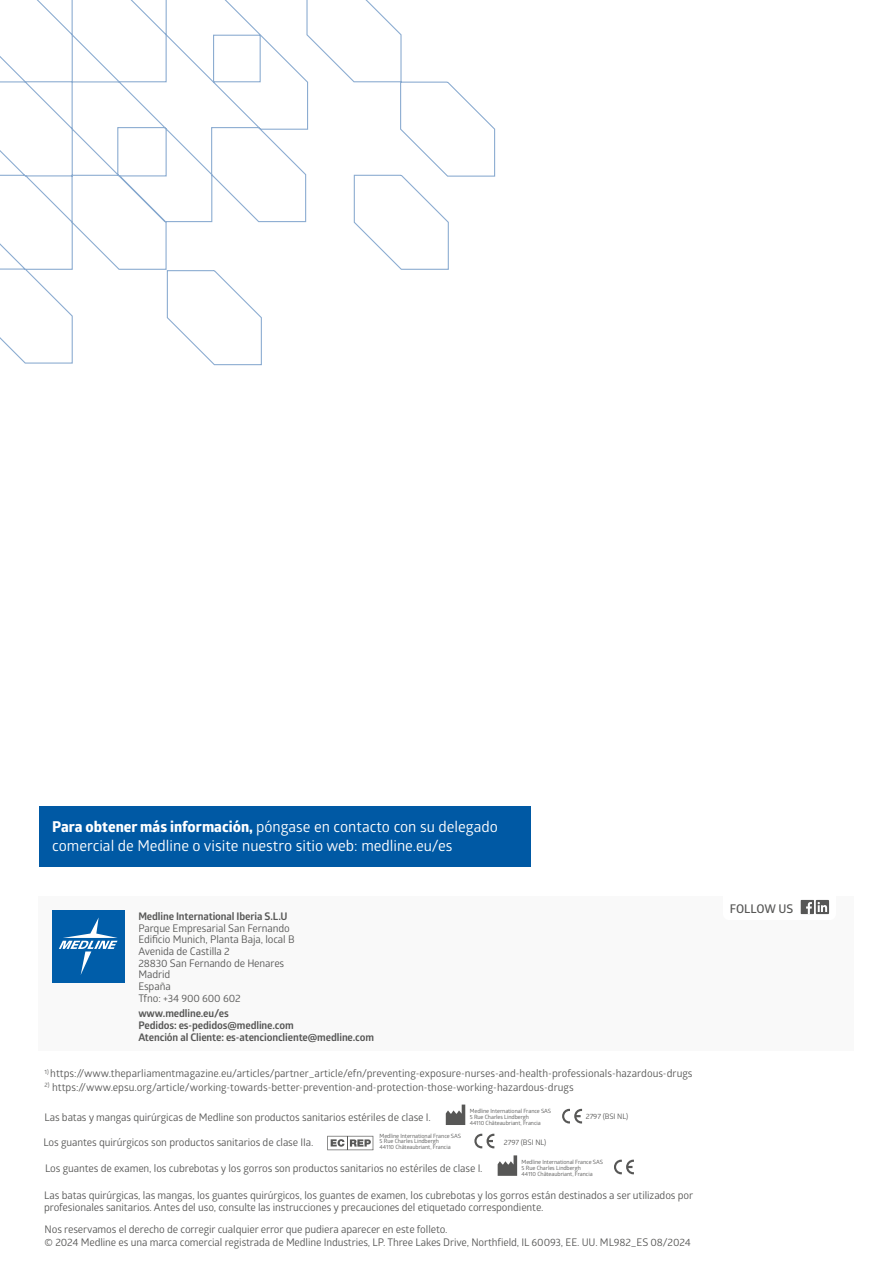
<style>
.page{position:relative;width:893px;height:1263px;background:#fff}
.page>*{position:absolute;margin:0;border:0;box-sizing:border-box;transform-origin:0 0}
.MEDLINE_-_CTA{font:15px/19.5px "Glober";color:#fff}
.t1{font:600 12px "Glober";letter-spacing:-.01em;color:#575756}
.MEDLINE_-_Reference_Trademark{font:10.5px/12px "Glober";letter-spacing:-.01em;color:#575756}
.t2{font:700 10.5px/11.7px "Glober";letter-spacing:-.01em;color:#575756}
.MEDLINE_-_Reference_Trademark-2{font:7.5px "Glober";letter-spacing:-.01em;color:#575756}
.MEDLINE_-_Reference_Trademark-3{font:5.7px "Glober";letter-spacing:-.01em;color:#575756}
.s1{font-family:"Globerx";font-weight:700}
</style>
<div class="page">
<svg style="left:0;top:0;width:496px;height:366px"></svg>
<div style="left:39px;top:806px;width:492px;height:60px;background:#0059a4"></div>
<svg style="left:562px;top:1109px;width:20px;height:14px"></svg>
<svg style="left:614px;top:1160px;width:20px;height:14px"></svg>
<svg style="left:446px;top:1104px;width:19px;height:21px"></svg>
<svg style="left:498px;top:1155px;width:19px;height:21px"></svg>
<svg style="left:327px;top:1136px;width:46px;height:14px"></svg>
<svg style="left:474px;top:1134px;width:20px;height:14px"></svg>
<div style="left:39px;top:897px;width:815px;height:154px;background:#f9f9f9"></div>
<div style="left:52px;top:910px;width:73px;height:72px;background:#005da9"></div>
<svg style="left:59px;top:917px;width:59px;height:58px"></svg>
<div style="left:723px;top:887px;width:113px;height:33px;background:#fff;border-radius:6px"></div>
<svg style="left:816px;top:900px;width:13px;height:14px"></svg>
<svg style="left:818px;top:902px;width:9px;height:10px"></svg>
<div style="left:801px;top:900px;width:13px;height:14px;background:#575756"></div>
<svg style="left:806px;top:902px;width:6px;height:12px"></svg>
<p class="MEDLINE_-_CTA" style="left:52px;top:816px;width:447px"><span class="s1">Para obtener más información,</span> póngase en contacto con su delegado comercial de Medline o visite nuestro sitio web: medline.eu/es</p>
<p class="t2" style="left:138px;top:910px;width:151px">Medline International Iberia S.L.U</p>
<p class="MEDLINE_-_Reference_Trademark" style="left:138px;top:921px;width:153px">Parque Empresarial San Fernando</p>
<p class="MEDLINE_-_Reference_Trademark" style="left:138px;top:933px;width:158px">Edificio Munich, Planta Baja, local B</p>
<p class="MEDLINE_-_Reference_Trademark" style="left:138px;top:945px;width:93px">Avenida de Castilla 2</p>
<p class="MEDLINE_-_Reference_Trademark" style="left:138px;top:956px;width:147px">28830 San Fernando de Henares</p>
<p class="MEDLINE_-_Reference_Trademark" style="left:138px;top:968px;width:33px">Madrid</p>
<p class="MEDLINE_-_Reference_Trademark" style="left:138px;top:980px;width:34px">España</p>
<p class="MEDLINE_-_Reference_Trademark" style="left:138px;top:991px;width:104px">Tfno: +34 900 600 602</p>
<p class="t2" style="left:138px;top:1008px;width:157px">www.medline.eu/es<br>Pedidos: es-pedidos@medline.com</p>
<p class="t2" style="left:138px;top:1031px;width:237px">Atención al Cliente: es-atencioncliente@medline.com</p>
<p class="MEDLINE_-_Reference_Trademark" style="left:45px;top:1067px;width:649px"><sup>1)</sup> https://www.theparliamentmagazine.eu/articles/partner_article/efn/preventing-exposure-nurses-and-health-professionals-hazardous-drugs</p>
<p class="MEDLINE_-_Reference_Trademark" style="left:45px;top:1080px;width:531px"><sup>2)</sup> https://www.epsu.org/article/working-towards-better-prevention-and-protection-those-working-hazardous-drugs</p>
<p class="MEDLINE_-_Reference_Trademark" style="left:44px;top:1111px;width:388px">Las batas y mangas quirúrgicas de Medline son productos sanitarios estériles de clase I.</p>
<p class="MEDLINE_-_Reference_Trademark-3" style="left:470px;top:1107px;width:83px">Medline International France SAS</p>
<p class="MEDLINE_-_Reference_Trademark-3" style="left:470px;top:1113px;width:61px">5 Rue Charles Lindbergh</p>
<p class="MEDLINE_-_Reference_Trademark-3" style="left:470px;top:1119px;width:73px">44110 Châteaubriant, Francia</p>
<p class="MEDLINE_-_Reference_Trademark-3" style="left:522px;top:1158px;width:83px">Medline International France SAS</p>
<p class="MEDLINE_-_Reference_Trademark-3" style="left:522px;top:1164px;width:61px">5 Rue Charles Lindbergh</p>
<p class="MEDLINE_-_Reference_Trademark-3" style="left:522px;top:1170px;width:73px">44110 Châteaubriant, Francia</p>
<p class="MEDLINE_-_Reference_Trademark-2" style="left:586px;top:1111px;width:44px">2797 (BSI NL)</p>
<p class="MEDLINE_-_Reference_Trademark-3" style="left:380px;top:1131px;width:83px">Medline International France SAS</p>
<p class="MEDLINE_-_Reference_Trademark-3" style="left:380px;top:1137px;width:61px">5 Rue Charles Lindbergh</p>
<p class="MEDLINE_-_Reference_Trademark-3" style="left:380px;top:1143px;width:73px">44110 Châteaubriant, Francia</p>
<p class="MEDLINE_-_Reference_Trademark" style="left:43px;top:1135px;width:272px">Los guantes quirúrgicos son productos sanitarios de clase IIa.</p>
<p class="MEDLINE_-_Reference_Trademark-2" style="left:504px;top:1137px;width:44px">2797 (BSI NL)</p>
<p class="MEDLINE_-_Reference_Trademark" style="left:45px;top:1161px;width:439px">Los guantes de examen, los cubrebotas y los gorros son productos sanitarios no estériles de clase I.</p>
<p class="MEDLINE_-_Reference_Trademark" style="left:44px;top:1189px;width:651px">Las batas quirúrgicas, las mangas, los guantes quirúrgicos, los guantes de examen, los cubrebotas y los gorros están destinados a ser utilizados por profesionales sanitarios. Antes del uso, consulte las instrucciones y precauciones del etiquetado correspondiente.</p>
<p class="MEDLINE_-_Reference_Trademark" style="left:45px;top:1222px;width:404px">Nos reservamos el derecho de corregir cualquier error que pudiera aparecer en este folleto.</p>
<p class="MEDLINE_-_Reference_Trademark" style="left:45px;top:1236px;width:648px">© 2024 Medline es una marca comercial registrada de Medline Industries, LP. Three Lakes Drive, Northfield, IL 60093, EE. UU. ML982_ES 08/2024</p>
<p class="t1" style="left:730px;top:900px;width:65px">FOLLOW US</p>
</div>
